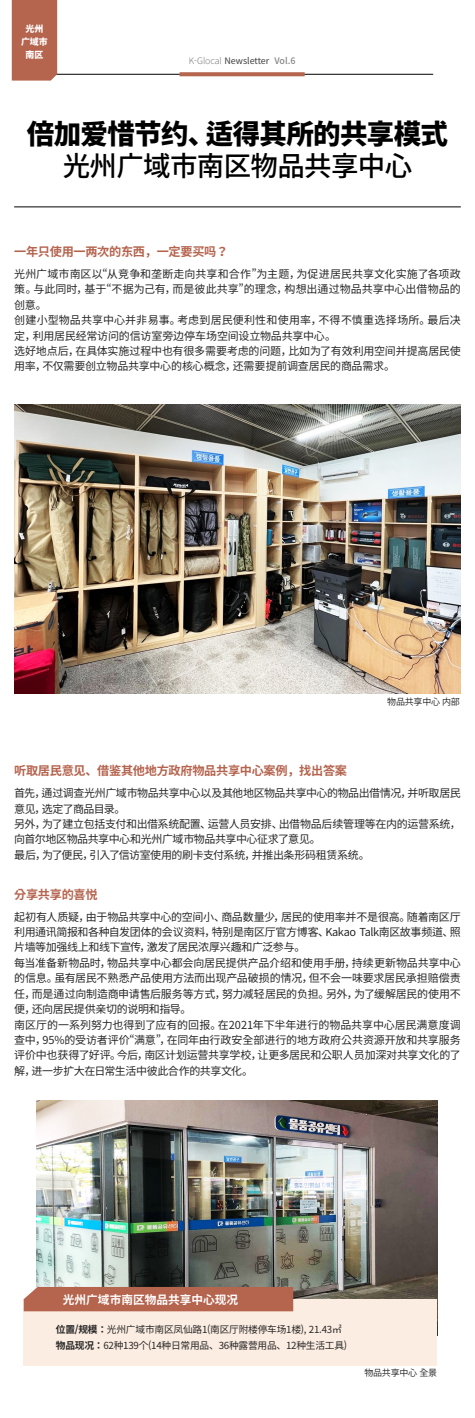
<style>
.page{position:relative;width:475px;height:1418px;background:#fff}
.page>*{position:absolute;margin:0;border:0;box-sizing:border-box;transform-origin:0 0}
.t1{font:900 27.5px "Noto Sans CJ Kkr";letter-spacing:-.025em;color:#000}
.t2{font:500 27.5px "Noto Sans CJ Kkr";letter-spacing:-.025em;color:#000}
.중제목{font:700 12.2px "Noto Sans CJ Kkr";letter-spacing:-.025em;color:#b5644e}
.t3{font:700 11.7px "Noto Sans CJ Kkr";color:#fff}
.본문{font:11px/15.4px "Noto Sans CJ Kkr";letter-spacing:-.025em;color:#262626;text-align:justify}
.본문-2{font:11px/15.4px "Noto Sans CJ Kkr";color:#262626}
.본문-3{font:11px/15.4px "Noto Sans CJ Kkr";letter-spacing:-.05em;color:#262626}
.본문-4{font:9.75px "Noto Sans CJ Kkr";letter-spacing:-.025em;color:#262626}
.t4{font:600 9px "Noto Sans CJ Kkr";letter-spacing:-.025em;color:#1a1a1a}
.t5{font:8.95px "Noto Sans CJ Kkr";color:#404040}
.t6{font:900 8.95px "Noto Sans CJ Kkr";color:#fff}
.s1{font-weight:100}
.s2{font-weight:500;color:#858585}
.s3{font-weight:700}
</style>
<div class="page">
<img style="left:14px;top:405px;width:447px;height:288px">
<hr style="left:42px;top:74px;width:391px;height:1px;background:#000">
<svg style="left:180px;top:72px;width:125px;height:4px"></svg>
<hr style="left:14px;top:207px;width:447px;height:1px;background:#000">
<div style="left:12px;top:0;width:45px;height:81px;background:#b5644e"></div>
<img style="left:37px;top:1100px;width:400px;height:199px">
<div style="left:24px;top:1299px;width:413px;height:66px;background:#fcede2"></div>
<div style="left:24px;top:1286px;width:269px;height:25px;background:#b5644e"></div>
<p class="t6" style="left:25px;top:23px;width:19px">光州</p>
<p class="t6" style="left:21px;top:37px;width:28px">广域市</p>
<p class="t6" style="left:25px;top:50px;width:19px">南区</p>
<p class="t5" style="left:189px;top:56px;width:108px"><span class="s1">K-Glocal</span> Newsletter <span class="s2">Vol.6</span></p>
<p class="t1" style="left:27px;top:118px;width:422px">倍加爱惜节约、适得其所的共享模式</p>
<p class="t2" style="left:63px;top:151px;width:351px">光州广域市南区物品共享中心</p>
<p class="중제목" style="left:14px;top:245px;width:216px">一年只使用一两次的东西，一定要买吗？</p>
<p class="본문" style="left:14px;top:266px;width:448px">光州广域市南区以“从竞争和垄断走向共享和合作”为主题，为促进居民共享文化实施了各项政策。与此同时，基于“不据为己有，而是彼此共享”的理念，构想出通过物品共享中心出借物品的创意。</p>
<p class="본문-2" style="left:14px;top:312px;width:448px">创建小型物品共享中心并非易事。考虑到居民便利性和使用率，不得不慎重选择场所。最后决定，利用居民经常访问的信访室旁边停车场空间设立物品共享中心。</p>
<p class="본문" style="left:14px;top:343px;width:448px">选好地点后，在具体实施过程中也有很多需要考虑的问题，比如为了有效利用空间并提高居民使用率，不仅需要创立物品共享中心的核心概念，还需要提前调查居民的商品需求。</p>
<p class="t4" style="left:387px;top:697px;width:74px">物品共享中心 内部</p>
<p class="중제목" style="left:14px;top:764px;width:334px">听取居民意见、借鉴其他地方政府物品共享中心案例，找出答案</p>
<p class="본문-3" style="left:14px;top:785px;width:448px">首先，通过调查光州广域市物品共享中心以及其他地区物品共享中心的物品出借情况，并听取居民意见，选定了商品目录。</p>
<p class="본문" style="left:14px;top:816px;width:448px">另外，为了建立包括支付和出借系统配置、运营人员安排、出借物品后续管理等在内的运营系统，向首尔地区物品共享中心和光州广域市物品共享中心征求了意见。</p>
<p class="본문" style="left:14px;top:847px;width:357px">最后，为了便民，引入了信访室使用的刷卡支付系统，并推出条形码租赁系统。</p>
<p class="중제목" style="left:14px;top:887px;width:85px">分享共享的喜悦</p>
<p class="본문" style="left:14px;top:909px;width:448px">起初有人质疑，由于物品共享中心的空间小、商品数量少，居民的使用率并不是很高。随着南区厅利用通讯简报和各种自发团体的会议资料，特别是南区厅官方博客、Kakao Talk南区故事频道、照片墙等加强线上和线下宣传，激发了居民浓厚兴趣和广泛参与。</p>
<p class="본문" style="left:14px;top:955px;width:448px">每当准备新物品时，物品共享中心都会向居民提供产品介绍和使用手册，持续更新物品共享中心的信息。虽有居民不熟悉产品使用方法而出现产品破损的情况，但不会一味要求居民承担赔偿责任，而是通过向制造商申请售后服务等方式，努力减轻居民的负担。另外，为了缓解居民的使用不便，还向居民提供亲切的说明和指导。</p>
<p class="본문" style="left:14px;top:1017px;width:448px">南区厅的一系列努力也得到了应有的回报。在2021年下半年进行的物品共享中心居民满意度调查中，95%的受访者评价“满意”，在同年由行政安全部进行的地方政府公共资源开放和共享服务评价中也获得了好评。今后，南区计划运营共享学校，让更多居民和公职人员加深对共享文化的了解，进一步扩大在日常生活中彼此合作的共享文化。</p>
<p class="t3" style="left:63px;top:1292px;width:177px">光州广域市南区物品共享中心现况</p>
<p class="본문-4" style="left:56px;top:1324px;width:287px"><span class="s3">位置/规模：</span>光州广域市南区凤仙路1(南区厅附楼停车场1楼), 21.43㎡</p>
<p class="본문-4" style="left:56px;top:1339px;width:293px"><span class="s3">物品现况：</span>62种139个(14种日常用品、36种露营用品、12种生活工具)</p>
<p class="t4" style="left:364px;top:1367px;width:74px">物品共享中心 全景</p>
</div>
